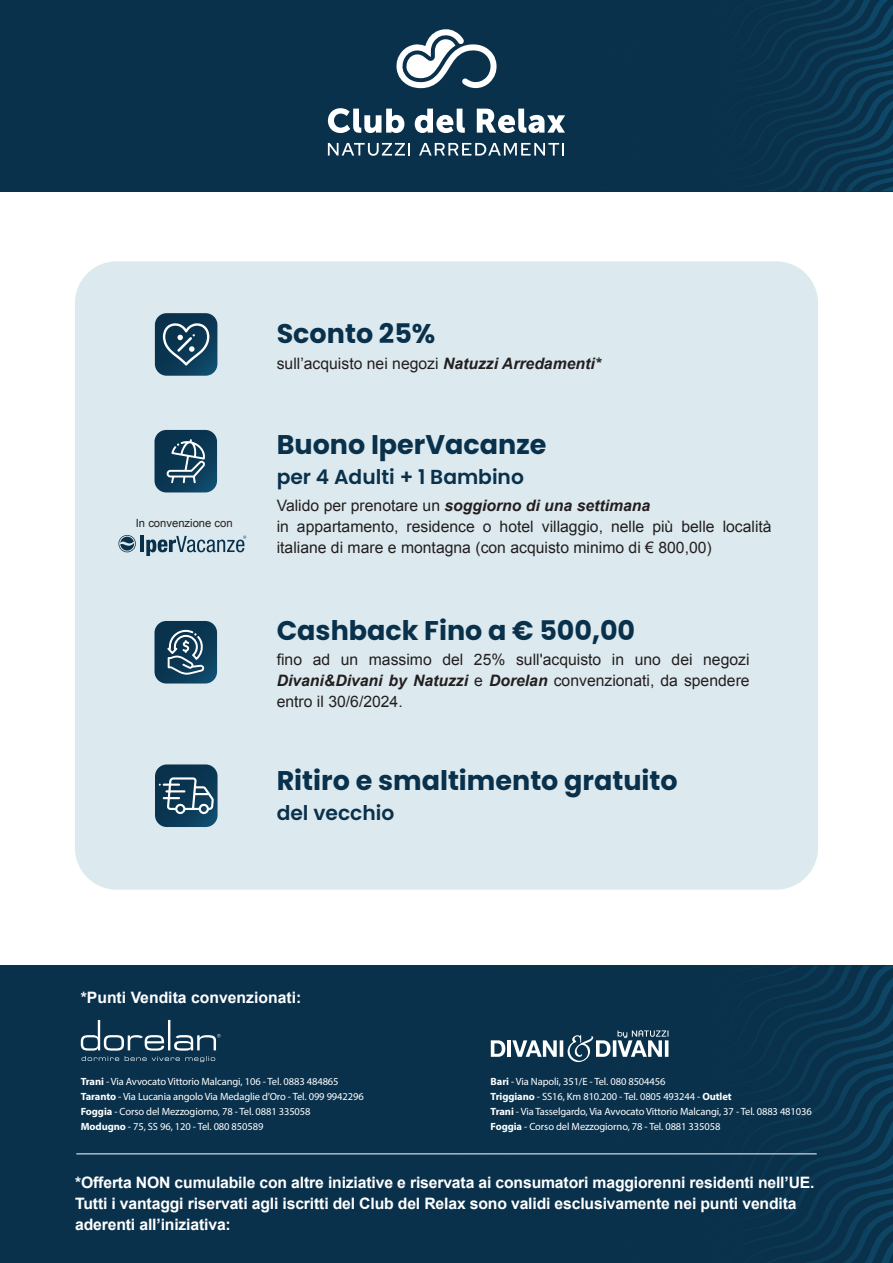
<style>
.page{position:relative;width:893px;height:1263px;background:#fff}
.page>*{position:absolute;margin:0;border:0;box-sizing:border-box;transform-origin:0 0}
.t1{font:700 27px "Poppins";color:#09314c}
.t2{font:600 20.25px "Poppins";color:#09314c}
.t3{font:15.75px/21px "Arial";color:#231f20}
.t4{font:700 15.75px/21px "Arial";letter-spacing:-.01em;color:#fff}
.t5{font:11.25px "Arial";color:#231f20}
.t6{font:10.5px/15px "Myriad Pro";letter-spacing:-.01em;color:#fff}
.s1{font-weight:700;font-style:italic}
.s2{font-weight:700}
</style>
<div class="page">
<div style="left:0;top:965px;width:893px;height:298px;background:#09314c"></div>
<svg style="left:81px;top:1020px;width:140px;height:42px"></svg>
<svg style="left:427px;top:965px;width:466px;height:298px"></svg>
<hr style="left:508px;top:1040px;width:3px;height:17px;background:#fff">
<div style="left:0;top:0;width:893px;height:192px;background:#09314c"></div>
<svg style="left:328px;top:0;width:565px;height:192px"></svg>
<div style="left:75px;top:261px;width:743px;height:629px;background:#dce9ee;border-radius:42px"></div>
<svg style="left:155px;top:764px;width:63px;height:63px;background:#345a72"></svg>
<svg style="left:155px;top:313px;width:62px;height:63px;background:#2c546c"></svg>
<svg style="left:155px;top:621px;width:62px;height:62px;background:#2e556d"></svg>
<svg style="left:155px;top:430px;width:62px;height:62px;background:#2a526b"></svg>
<hr style="left:140px;top:536px;width:4px;height:16px;background:#09314c">
<svg style="left:146px;top:535px;width:100px;height:21px"></svg>
<svg style="left:118px;top:535px;width:18px;height:17px"></svg>
<hr style="left:76px;top:1153px;width:741px;height:1px;background:#fff">
<h1 class="t1" style="left:277px;top:318px;width:160px">Sconto 25%</h1>
<h3 class="t3" style="left:277px;top:353px;width:326px">sull’acquisto nei negozi <span class="s1">Natuzzi Arredamenti*</span></h3>
<p class="t5" style="left:136px;top:516px;width:98px">In convenzione con</p>
<h1 class="t1" style="left:277px;top:429px;width:271px">Buono IperVacanze</h1>
<h2 class="t2" style="left:277px;top:465px;width:249px">per 4 Adulti + 1 Bambino</h2>
<h3 class="t3" style="left:277px;top:495px;width:496px">Valido per prenotare un <span class="s1">soggiorno di una settimana<br></span>in appartamento, residence o hotel villaggio, nelle più belle località italiane di mare e montagna (con acquisto minimo di € 800,00)</h3>
<h1 class="t1" style="left:277px;top:614px;width:360px">Cashback Fino a € 500,00</h1>
<h3 class="t3" style="left:277px;top:649px;width:474px;text-align:justify">fino ad un massimo del 25% sull'acquisto in uno dei negozi <span class="s1">Divani&amp;Divani by Natuzzi</span> e <span class="s1">Dorelan</span> convenzionati, da spendere entro il 30/6/2024.</h3>
<h1 class="t1" style="left:277px;top:765px;width:403px">Ritiro e smaltimento gratuito</h1>
<h2 class="t2" style="left:277px;top:801px;width:119px">del vecchio</h2>
<h3 class="t4" style="left:81px;top:988px;width:222px">*Punti Vendita convenzionati:</h3>
<p class="t6" style="left:81px;top:1074px;width:284px"><span class="s2">Trani</span> - Via Avvocato Vittorio Malcangi, 106 - Tel. 0883 484865<br><span class="s2">Taranto</span> - Via Lucania angolo Via Medaglie d’Oro - Tel. 099 9942296<br><span class="s2">Foggia</span> - Corso del Mezzogiorno, 78 - Tel. 0881 335058<br><span class="s2">Modugno</span> - 75, SS 96, 120 - Tel. 080 850589</p>
<p class="t6" style="left:491px;top:1073px;width:323px"><span class="s2">Bari</span> - Via Napoli, 351/E - Tel. 080 8504456<br><span class="s2">Triggiano</span> - SS16, Km 810.200 - Tel. 0805 493244 - <span class="s2">Outlet<br>Trani</span> - Via Tasselgardo, Via Avvocato Vittorio Malcangi, 37 - Tel. 0883 481036<br><span class="s2">Foggia</span> - Corso del Mezzogiorno, 78 - Tel. 0881 335058</p>
<p class="t4" style="left:75px;top:1172px;width:741px">*Offerta NON cumulabile con altre iniziative e riservata ai consumatori maggiorenni residenti nell’UE.<br>Tutti i vantaggi riservati agli iscritti del Club del Relax sono validi esclusivamente nei punti vendita aderenti all’iniziativa:</p>
</div>
